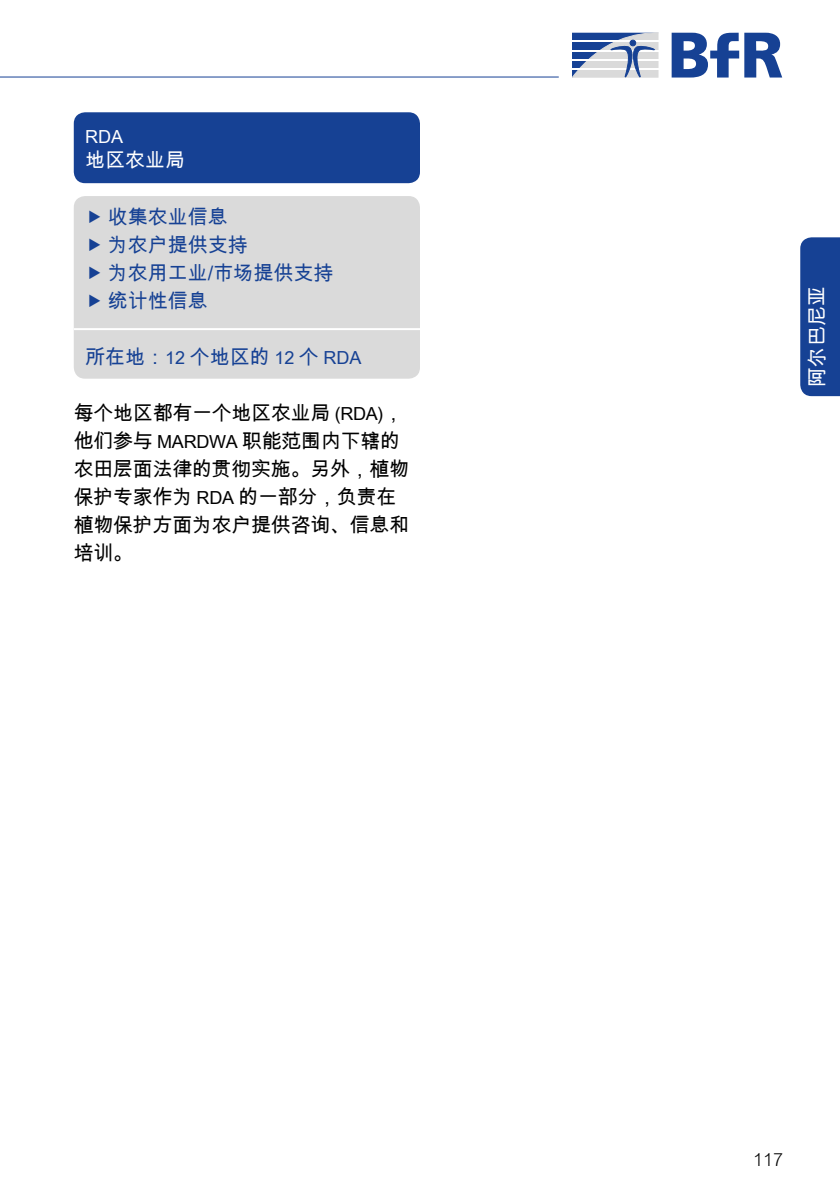
<style>
.page{position:relative;width:840px;height:1191px;background:#fff}
.page>*{position:absolute;margin:0;border:0;box-sizing:border-box;transform-origin:0 0}
.t1{font:20px/28px "Arial Unicode MS";letter-spacing:-.015em;color:#000}
.t2{font:20px/28px "Arial Unicode MS";color:#164194}
.t3{font:20px "Arial Unicode MS";color:#fff}
.t4{font:300 18px "Arial MT Pro";color:#000}
.t5{font:18px "Arial Unicode MS";color:#fff}
.s1{font-size:18px}
</style>
<div class="page">
<svg style="left:572px;top:33px;width:86px;height:45px"></svg>
<svg style="left:744px;top:33px;width:37px;height:45px"></svg>
<svg style="left:671px;top:33px;width:67px;height:45px"></svg>
<hr style="left:0;top:77px;width:558px;height:1px;background:#164194">
<div style="left:800px;top:237px;width:39px;height:159px;background:#164194"></div>
<div style="left:74px;top:196px;width:346px;height:183px;background:#dadada;border-radius:11px"></div>
<hr style="left:74px;top:328px;width:346px;height:2px;background:#fff">
<div style="left:74px;top:112px;width:346px;height:71px;background:#164194;border-radius:11px"></div>
<p class="t5" style="left:85px;top:123px;width:39px">RDA</p>
<p class="t3" style="left:85px;top:145px;width:101px">地区农业局</p>
<p class="t2" style="left:108px;top:203px;width:227px">收集农业信息<br>为农户提供支持<br>为农用工业/市场提供支持统计性信息</p>
<p class="t2" style="left:85px;top:343px;width:278px">所在地：<span class="s1">12</span> 个地区的 <span class="s1">12</span> 个 <span class="s1">RDA</span></p>
<p class="t1" style="left:74px;top:399px;width:337px">每个地区都有一个地区农业局 <span class="s1">(RDA)</span>，他们参与 <span class="s1">MARDWA</span> 职能范围内下辖的农田层面法律的贯彻实施。另外，植物保护专家作为 <span class="s1">RDA</span> 的一部分，负责在植物保护方面为农户提供咨询、信息和培训。</p>
<p class="t3" style="left:802px;top:386px;width:101px;rotate:-90deg">阿尔巴尼亚</p>
<p class="t4" style="left:752px;top:1149px;width:32px">117</p>
</div>
